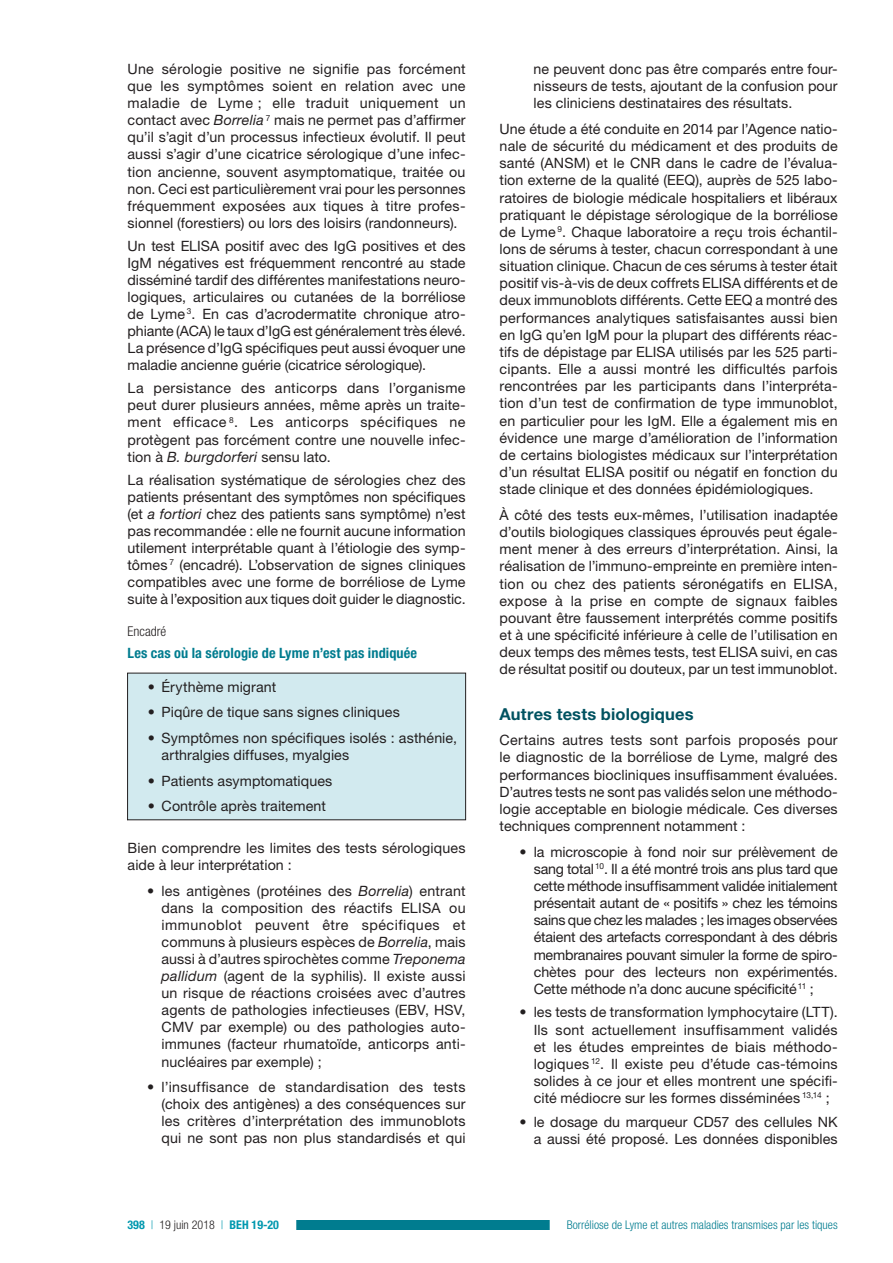
<style>
.page{position:relative;width:893px;height:1263px;background:#fff}
.page>*{position:absolute;margin:0;border:0;box-sizing:border-box;transform-origin:0 0}
.t1{font:700 16.5px "Helvetica Neue LT Std";letter-spacing:.01em;color:#005260}
.t2{font:14.25px/17.1px "Helvetica Neue LT Std";letter-spacing:.005em;color:#231f20;text-align:justify}
.t3{font:700 condensed 14.25px "Helvetica Neue LT Std";letter-spacing:.01em;color:#007c8f}
.t4{font:300 condensed 13.5px "Helvetica Neue LT Std";color:#231f20}
.t5{font:300 condensed 12px "Helvetica Neue LT Std";color:#007c8f}
.t6{font:700 condensed 12px "Helvetica Neue LT Std";color:#0098af}
.s1{font-style:italic}
.s2{font-weight:300}
.s3{font-weight:300;color:#231f20}
</style>
<div class="page">
<div style="left:242px;top:1221px;width:596px;height:9px;background:#007c8f"></div>
<div style="left:110px;top:1219px;width:186px;height:12px;background:#fff"></div>
<div style="left:550px;top:1218px;width:305px;height:13px;background:#fff"></div>
<div style="left:127px;top:672px;width:339px;height:148px;background:#d2eaef"></div>
<p class="t2" style="left:128px;top:60px;width:340px">Une sérologie positive ne signifie pas forcément que les symptômes soient en relation avec une maladie de Lyme ; elle traduit uniquement un contact avec <span class="s1">Borrelia</span> <sup>7</sup> mais ne permet pas d’affirmer qu’il s’agit d’un processus infectieux évolutif. Il peut aussi s’agir d’une cicatrice sérologique d’une infec&shy;tion ancienne, souvent asymptomatique, traitée ou non. Ceci est particulièrement vrai pour les personnes fréquemment exposées aux tiques à titre profes&shy;sionnel (forestiers) ou lors des loisirs (randonneurs).</p>
<p class="t2" style="left:128px;top:237px;width:340px">Un test ELISA positif avec des IgG positives et des IgM négatives est fréquemment rencontré au stade disséminé tardif des différentes manifestations neuro&shy;logiques, articulaires ou cutanées de la borréliose de Lyme <sup>3</sup>. En cas d’acrodermatite chronique atro&shy;phiante (ACA) le taux d’IgG est généralement très élevé.<br>La présence d’IgG spécifiques peut aussi évoquer une maladie ancienne guérie (cicatrice sérologique).</p>
<p class="t2" style="left:128px;top:379px;width:340px">La persistance des anticorps dans l’organisme peut durer plusieurs années, même après un traite&shy;ment efficace <sup>8</sup>. Les anticorps spécifiques ne protègent pas forcément contre une nouvelle infec&shy;tion à <span class="s1">B. burgdorferi</span> sensu lato.</p>
<p class="t2" style="left:128px;top:471px;width:340px">La réalisation systématique de sérologies chez des patients présentant des symptômes non spécifiques (et <span class="s1">a fortiori</span> chez des patients sans symptôme) n’est pas recommandée : elle ne fournit aucune information utilement interprétable quant à l’étiologie des symp&shy;tômes <sup>7</sup> (encadré). L’observation de signes cliniques compatibles avec une forme de borréliose de Lyme suite à l’exposition aux tiques doit guider le diagnostic.</p>
<p class="t4" style="left:128px;top:624px;width:40px">Encadré</p>
<p class="t3" style="left:128px;top:644px;width:291px">Les cas où la sérologie de Lyme n’est pas indiquée</p>
<p class="t2" style="left:148px;top:678px;width:130px">• Érythème migrant</p>
<p class="t2" style="left:148px;top:704px;width:254px">• Piqûre de tique sans signes cliniques</p>
<p class="t2" style="left:162px;top:729px;width:297px;text-indent:-14px">• Symptômes non spécifiques isolés : asthénie, arthralgies diffuses, myalgies</p>
<p class="t2" style="left:148px;top:772px;width:186px">• Patients asymptomatiques</p>
<p class="t2" style="left:148px;top:797px;width:180px">• Contrôle après traitement</p>
<p class="t2" style="left:128px;top:839px;width:340px">Bien comprendre les limites des tests sérologiques aide à leur interprétation :</p>
<p class="t2" style="left:162px;top:882px;width:306px;text-indent:-14px">• les antigènes (protéines des <span class="s1">Borrelia</span>) entrant dans la composition des réactifs ELISA ou immunoblot peuvent être spécifiques et communs à plusieurs espèces de <span class="s1">Borrelia</span>, mais aussi à d’autres spirochètes comme <span class="s1">Treponema pallidum</span> (agent de la syphilis). Il existe aussi un risque de réactions croisées avec d’autres agents de pathologies infectieuses (EBV, HSV, CMV par exemple) ou des pathologies auto&shy;immunes (facteur rhumatoïde, anticorps anti&shy;nucléaires par exemple) ;</p>
<p class="t2" style="left:162px;top:1078px;width:306px;text-indent:-14px">• l’insuffisance de standardisation des tests (choix des antigènes) a des conséquences sur les critères d’interprétation des immunoblots qui ne sont pas non plus standardisés et qui</p>
<p class="t2" style="left:534px;top:60px;width:306px">ne peuvent donc pas être comparés entre four&shy;nisseurs de tests, ajoutant de la confusion pour les cliniciens destinataires des résultats.</p>
<p class="t2" style="left:500px;top:120px;width:340px">Une étude a été conduite en 2014 par l’Agence natio&shy;nale de sécurité du médicament et des produits de santé (ANSM) et le CNR dans le cadre de l’évalua&shy;tion externe de la qualité (EEQ), auprès de 525 labo&shy;ratoires de biologie médicale hospitaliers et libéraux pratiquant le dépistage sérologique de la borréliose de Lyme <sup>9</sup>. Chaque laboratoire a reçu trois échantil&shy;lons de sérums à tester, chacun correspondant à une situation clinique. Chacun de ces sérums à tester était positif vis-à-vis de deux coffrets ELISA différents et de deux immunoblots différents. Cette EEQ a montré des performances analytiques satisfaisantes aussi bien en IgG qu’en IgM pour la plupart des différents réac&shy;tifs de dépistage par ELISA utilisés par les 525 parti&shy;cipants. Elle a aussi montré les difficultés parfois rencontrées par les participants dans l’interpréta&shy;tion d’un test de confirmation de type immunoblot, en particulier pour les IgM. Elle a également mis en évidence une marge d’amélioration de l’information de certains biologistes médicaux sur l’interprétation d’un résultat ELISA positif ou négatif en fonction du stade clinique et des données épidémiologiques.</p>
<p class="t2" style="left:500px;top:506px;width:340px">À côté des tests eux-mêmes, l’utilisation inadaptée d’outils biologiques classiques éprouvés peut égale&shy;ment mener à des erreurs d’interprétation. Ainsi, la réalisation de l’immuno-empreinte en première inten&shy;tion ou chez des patients séronégatifs en ELISA, expose à la prise en compte de signaux faibles pouvant être faussement interprétés comme positifs et à une spécificité inférieure à celle de l’utilisation en deux temps des mêmes tests, test ELISA suivi, en cas de résultat positif ou douteux, par un test immunoblot.</p>
<p class="t1" style="left:500px;top:703px;width:196px">Autres tests biologiques</p>
<p class="t2" style="left:500px;top:731px;width:340px">Certains autres tests sont parfois proposés pour le diagnostic de la borréliose de Lyme, malgré des performances biocliniques insuffisamment évaluées.<br>D’autres tests ne sont pas validés selon une méthodo&shy;logie acceptable en biologie médicale. Ces diverses techniques comprennent notamment :</p>
<p class="t2" style="left:534px;top:843px;width:306px;text-indent:-14px">• la microscopie à fond noir sur prélèvement de sang total<sup>10</sup>. Il a été montré trois ans plus tard que cette méthode insuffisamment validée initialement présentait autant de « positifs » chez les témoins sains que chez les malades ; les images observées étaient des artefacts correspondant à des débris membranaires pouvant simuler la forme de spiro&shy;chètes pour des lecteurs non expérimentés.<br>Cette méthode n’a donc aucune spécificité<sup>11</sup> ;</p>
<p class="t2" style="left:534px;top:1004px;width:306px;text-indent:-14px">• les tests de transformation lymphocytaire (LTT).<br>Ils sont actuellement insuffisamment validés et les études empreintes de biais méthodo&shy;logiques <sup>12</sup>. Il existe peu d’étude cas-témoins solides à ce jour et elles montrent une spécifi&shy;cité médiocre sur les formes disséminées <sup>13,14</sup> ;</p>
<p class="t2" style="left:519px;top:1113px;width:320px;text-align:right">• le dosage du marqueur CD57 des cellules NK a aussi été proposé. Les données disponibles</p>
<p class="t6" style="left:128px;top:1217px;width:153px">398 <span class="s2">|</span> <span class="s3">19 juin 2018</span> <span class="s2">|</span> BEH 19-20</p>
<p class="t5" style="left:567px;top:1218px;width:272px">Borréliose de Lyme et autres maladies transmises par les tiques</p>
</div>
